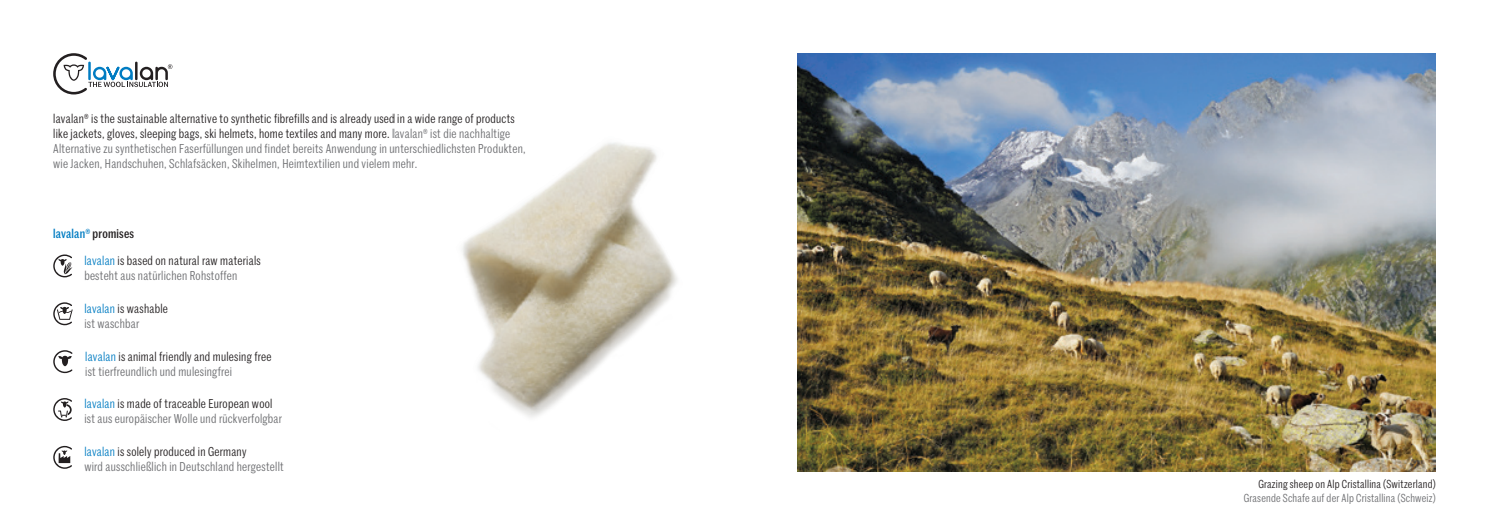
<style>
.page{position:relative;width:1489px;height:525px;background:#fff}
.page>*{position:absolute;margin:0;border:0;box-sizing:border-box;transform-origin:0 0}
.t1{font:12.5px/15px "Marr Sans Cond";letter-spacing:.02em;color:#6c6d70}
.t2{font:12.5px/26.4px "Marr Sans Cond";letter-spacing:.02em;color:#231f20}
.t3{font:11.25px "Marr Sans Cond";letter-spacing:.02em;color:#6c6d70}
.t4{font:11.25px "Marr Sans Cond";letter-spacing:.02em;color:#231f20}
.s1{color:#231f20}
.s2{font-weight:500;color:#007cc2}
.s3{font-weight:500}
.s4{color:#007cc2}
</style>
<div class="page">
<img style="left:797px;top:53px;width:638px;height:418px">
<svg style="left:53px;top:254px;width:19px;height:23px"></svg>
<svg style="left:53px;top:302px;width:20px;height:23px"></svg>
<svg style="left:53px;top:350px;width:19px;height:23px"></svg>
<svg style="left:53px;top:398px;width:19px;height:23px"></svg>
<svg style="left:53px;top:445px;width:19px;height:23px"></svg>
<svg style="left:53px;top:53px;width:119px;height:41px"></svg>
<img style="left:462px;top:142px;width:216px;height:276px">
<p class="t1" style="left:53px;top:110px;width:474px"><span class="s1">lavalan® is the sustainable alternative to synthetic fibrefills and is already used in a wide range of products like jackets, gloves, sleeping bags, ski helmets, home textiles and many more.</span> lavalan® ist die nachhaltige Alternative zu synthetischen Faserfüllungen und findet bereits Anwendung in unterschiedlichsten Produkten, wie Jacken, Handschuhen, Schlafsäcken, Skihelmen, Heimtextilien und vielem mehr.</p>
<p class="t2" style="left:84px;top:220px;width:178px;text-indent:-31px"><span class="s2">lavalan®</span> <span class="s3">promises<br></span><span class="s4">lavalan</span> is based on natural raw materials</p>
<p class="t1" style="left:84px;top:267px;width:154px">besteht aus natürlichen Rohstoffen</p>
<p class="t1" style="left:84px;top:300px;width:85px"><span class="s4">lavalan</span> <span class="s1">is washable </span>ist waschbar</p>
<p class="t1" style="left:85px;top:347px;width:188px"><span class="s4">lavalan</span> <span class="s1">is animal friendly and mulesing free </span>ist tierfreundlich und mulesingfrei</p>
<p class="t1" style="left:84px;top:395px;width:199px"><span class="s4">lavalan</span> <span class="s1">is made of traceable European wool </span>ist aus europäischer Wolle und rückverfolgbar</p>
<p class="t1" style="left:84px;top:443px;width:201px"><span class="s4">lavalan</span> <span class="s1">is solely produced in Germany<br></span>wird ausschließlich in Deutschland hergestellt</p>
<p class="t4" style="left:1258px;top:476px;width:179px">Grazing sheep on Alp Cristallina (Switzerland)</p>
<p class="t3" style="left:1243px;top:490px;width:193px">Grasende Schafe auf der Alp Cristallina (Schweiz)</p>
</div>
